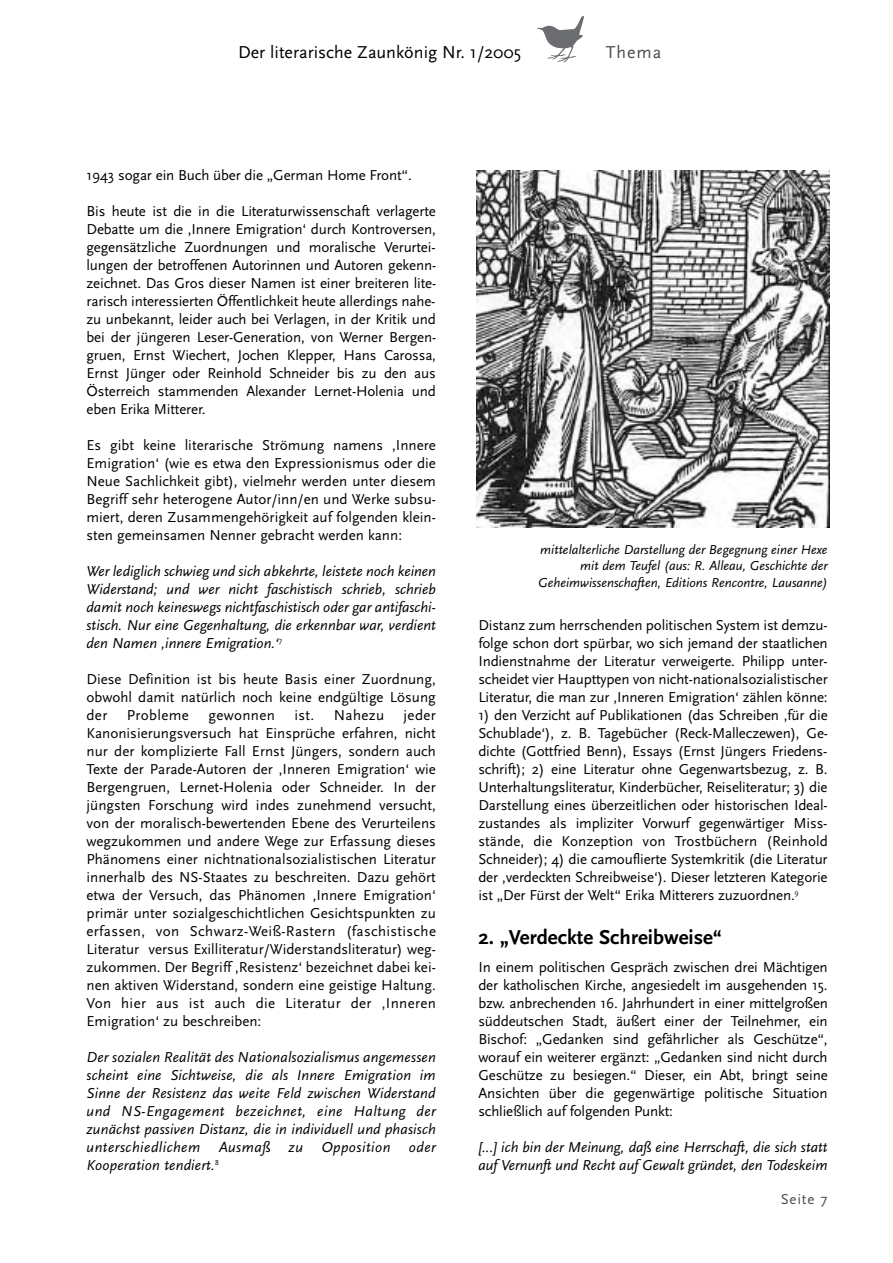
<style>
.page{position:relative;width:893px;height:1263px;background:#fff}
.page>*{position:absolute;margin:0;border:0;box-sizing:border-box;transform-origin:0 0}
.t1{font:700 21px "Scala Sans";color:#000}
.t2{font:18px "Scala Sans";color:#000}
.t3{font:18px "Scala Sans";letter-spacing:.055em;color:#4d4d4d}
.t4{font:15px/18px "Scala Sans";letter-spacing:-.01em;color:#000;text-align:justify}
.t5{font:italic 15px/18px "Scala Sans";color:#000;text-align:justify}
.t6{font:15px "Scala Sans";letter-spacing:.025em;color:#000}
.t7{font:15px "Scala Sans";letter-spacing:.055em;color:#4d4d4d}
.t8{font:italic 13.5px/16.2px "Scala Sans";color:#000;text-align:right}
</style>
<div class="page">
<svg style="left:537px;top:16px;width:47px;height:47px"></svg>
<img style="left:477px;top:171px;width:352px;height:357px">
<p class="t2" style="left:238px;top:41px;width:285px">Der literarische Zaunkönig Nr. 1/2005</p>
<p class="t3" style="left:606px;top:41px;width:57px">Thema</p>
<p class="t4" style="left:87px;top:166px;width:327px">1943 sogar ein Buch über die „German Home Front“.</p>
<p class="t4" style="left:87px;top:202px;width:351px">Bis heute ist die in die Literaturwissenschaft verlagerte Debatte um die ‚Innere Emigration‘ durch Kontroversen, gegensätzliche Zuordnungen und moralische Verurtei&shy;lungen der betroffenen Autorinnen und Autoren gekenn&shy;zeichnet. Das Gros dieser Namen ist einer breiteren lite&shy;rarisch interessierten Öffentlichkeit heute allerdings nahe&shy;zu unbekannt, leider auch bei Verlagen, in der Kritik und bei der jüngeren Leser-Generation, von Werner Bergen&shy;gruen, Ernst Wiechert, Jochen Klepper, Hans Carossa, Ernst Jünger oder Reinhold Schneider bis zu den aus Österreich stammenden Alexander Lernet-Holenia und eben Erika Mitterer.</p>
<p class="t4" style="left:87px;top:436px;width:351px">Es gibt keine literarische Strömung namens ‚Innere Emigration‘ (wie es etwa den Expressionismus oder die Neue Sachlichkeit gibt), vielmehr werden unter diesem Begriff sehr heterogene Autor/inn/en und Werke subsu&shy;miert, deren Zusammengehörigkeit auf folgenden klein&shy;sten gemeinsamen Nenner gebracht werden kann:</p>
<p class="t5" style="left:87px;top:562px;width:351px">Wer lediglich schwieg und sich abkehrte, leistete noch keinen Widerstand; und wer nicht faschistisch schrieb, schrieb damit noch keineswegs nichtfaschistisch oder gar antifaschi&shy;stisch. Nur eine Gegenhaltung, die erkennbar war, verdient den Namen ‚innere Emigration.‘<sup>7</sup></p>
<p class="t4" style="left:87px;top:670px;width:351px">Diese Definition ist bis heute Basis einer Zuordnung, obwohl damit natürlich noch keine endgültige Lösung der</p>
<p class="t4" style="left:87px;top:706px;width:351px;text-indent:317px">jeder Kanonisierungsversuch hat Einsprüche erfahren, nicht nur der komplizierte Fall Ernst Jüngers, sondern auch Texte der Parade-Autoren der ‚Inneren Emigration‘ wie Bergengruen, Lernet-Holenia oder Schneider. In der jüngsten Forschung wird indes zunehmend versucht, von der moralisch-bewertenden Ebene des Verurteilens wegzukommen und andere Wege zur Erfassung dieses Phänomens einer nichtnationalsozialistischen Literatur innerhalb des NS-Staates zu beschreiten. Dazu gehört etwa der Versuch, das Phänomen ‚Innere Emigration‘ primär unter sozialgeschichtlichen Gesichtspunkten zu erfassen, von Schwarz-Weiß-Rastern (faschistische Literatur versus Exilliteratur/Widerstandsliteratur) weg&shy;zukommen. Der Begriff ‚Resistenz‘ bezeichnet dabei kei&shy;nen aktiven Widerstand, sondern eine geistige Haltung.<br>Von hier aus ist auch die Literatur der ‚Inneren Emigration‘ zu beschreiben:</p>
<p class="t5" style="left:87px;top:1048px;width:351px">Der sozialen Realität des Nationalsozialismus angemessen scheint eine Sichtweise, die als Innere Emigration im Sinne der Resistenz das weite Feld zwischen Widerstand und NS-Engagement bezeichnet, eine Haltung der zunächst passiven Distanz, die in individuell und phasisch unterschiedlichem Ausmaß zu Opposition oder Kooperation tendiert.<sup>8</sup></p>
<p class="t6" style="left:127px;top:706px;width:64px">Probleme</p>
<p class="t6" style="left:208px;top:706px;width:68px">gewonnen</p>
<p class="t4" style="left:294px;top:706px;width:21px">ist.</p>
<p class="t4" style="left:334px;top:706px;width:52px">Nahezu</p>
<p class="t8" style="left:538px;top:541px;width:291px">mittelalterliche Darstellung der Begegnung einer Hexe mit dem Teufel (aus: R. Alleau, Geschichte der<br>Geheimwissenschaften, Editions Rencontre, Lausanne)</p>
<p class="t4" style="left:478px;top:616px;width:351px">Distanz zum herrschenden politischen System ist demzu&shy;folge schon dort spürbar, wo sich jemand der staatlichen Indienstnahme der Literatur verweigerte. Philipp unter&shy;scheidet vier Haupttypen von nicht-nationalsozialistischer Literatur, die man zur ‚Inneren Emigration‘ zählen könne:</p>
<p class="t4" style="left:478px;top:706px;width:351px">1) den Verzicht auf Publikationen (das Schreiben ‚für die Schublade‘), z. B. Tagebücher (Reck-Malleczewen), Ge&shy;dichte (Gottfried Benn), Essays (Ernst Jüngers Friedens&shy;schrift); 2) eine Literatur ohne Gegenwartsbezug, z. B.<br>Unterhaltungsliteratur, Kinderbücher, Reiseliteratur; 3) die Darstellung eines überzeitlichen oder historischen Ideal&shy;zustandes als impliziter Vorwurf gegenwärtiger Miss&shy;stände, die Konzeption von Trostbüchern (Reinhold Schneider); 4) die camouflierte Systemkritik (die Literatur der ‚verdeckten Schreibweise‘). Dieser letzteren Kategorie ist „Der Fürst der Welt“ Erika Mitterers zuzuordnen.<sup>9</sup></p>
<h1 class="t1" style="left:478px;top:924px;width:245px">2. „Verdeckte Schreibweise“</h1>
<p class="t4" style="left:478px;top:958px;width:351px">In einem politischen Gespräch zwischen drei Mächtigen der katholischen Kirche, angesiedelt im ausgehenden 15. bzw. anbrechenden 16. Jahrhundert in einer mittelgroßen süddeutschen Stadt, äußert einer der Teilnehmer, ein Bischof: „Gedanken sind gefährlicher als Geschütze“, worauf ein weiterer ergänzt: „Gedanken sind nicht durch Geschütze zu besiegen.“ Dieser, ein Abt, bringt seine Ansichten über die gegenwärtige politische Situation schließlich auf folgenden Punkt:</p>
<p class="t5" style="left:478px;top:1138px;width:351px">[...] ich bin der Meinung, daß eine Herrschaft, die sich statt auf Vernunft und Recht auf Gewalt gründet, den Todeskeim</p>
<p class="t7" style="left:781px;top:1190px;width:48px">Seite 7</p>
</div>
